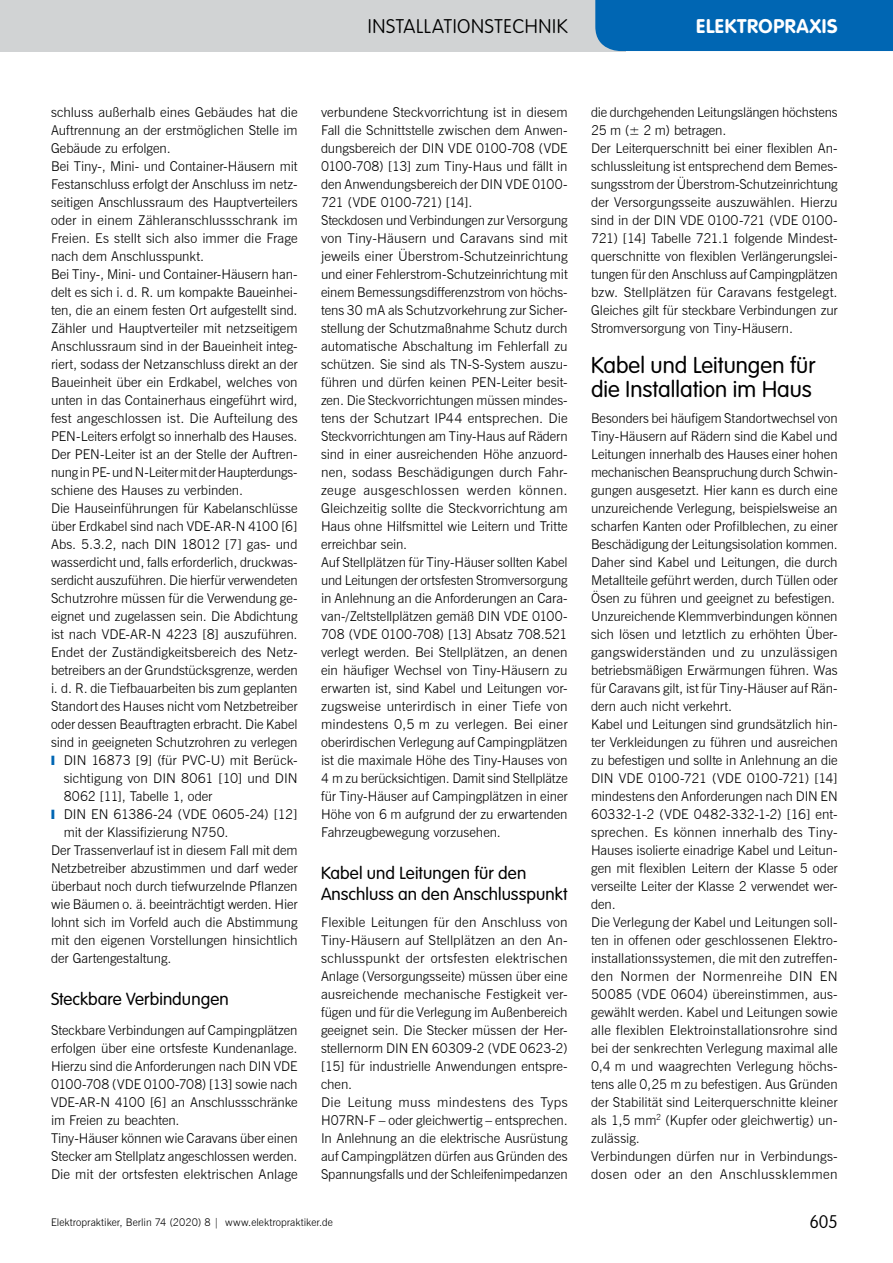
<style>
.page{position:relative;width:893px;height:1263px;background:#fff}
.page>*{position:absolute;margin:0;border:0;box-sizing:border-box;transform-origin:0 0}
.t1{font:300 22.5px/24px "VAG Rounded Std";letter-spacing:.005em;color:#000}
.t2{font:100 19.5px "VAG Rounded Std";letter-spacing:.035em;color:#000}
.t3{font:700 19.5px "VAG Rounded Std";letter-spacing:.035em;color:#fff}
.t4{font:100 18px "VAG Rounded Std";color:#000}
.t5{font:300 17.25px/21px "VAG Rounded Std";letter-spacing:.005em;color:#000}
.t6{font:300 13.5px/18px "News Gothic BT";color:#000}
.t7{font:300 10.5px "News Gothic BT";letter-spacing:.005em;color:#000}
.s1{color:#0066b3}
</style>
<div class="page">
<div style="left:0;top:0;width:626px;height:51px;background:#d1d3d4"></div>
<div style="left:595px;top:0;width:298px;height:51px;background:#0066b3"></div>
<h2 class="t2" style="left:368px;top:15px;width:201px">INSTALLATIONSTECHNIK</h2>
<h2 class="t3" style="left:696px;top:15px;width:143px">ELEKTROPRAXIS</h2>
<p class="t6" style="left:51px;top:103px;width:248px">schluss außerhalb eines Gebäudes hat die</p>
<p class="t6" style="left:51px;top:121px;width:248px">Auftrennung an der erstmöglichen Stelle im</p>
<p class="t6" style="left:51px;top:139px;width:121px">Gebäude zu erfolgen.</p>
<p class="t6" style="left:51px;top:157px;width:248px">Bei Tiny-, Mini- und Container-Häusern mit</p>
<p class="t6" style="left:51px;top:175px;width:248px">Festanschluss erfolgt der Anschluss im netz-</p>
<p class="t6" style="left:51px;top:193px;width:248px">seitigen Anschlussraum des Hauptverteilers</p>
<p class="t6" style="left:51px;top:211px;width:248px">oder in einem Zähleranschlussschrank im</p>
<p class="t6" style="left:51px;top:229px;width:248px">Freien. Es stellt sich also immer die Frage</p>
<p class="t6" style="left:51px;top:247px;width:154px">nach dem Anschlusspunkt.</p>
<p class="t6" style="left:51px;top:265px;width:248px">Bei Tiny-, Mini- und Container-Häusern han-</p>
<p class="t6" style="left:51px;top:283px;width:248px">delt es sich i. d. R. um kompakte Baueinhei-</p>
<p class="t6" style="left:51px;top:301px;width:248px">ten, die an einem festen Ort aufgestellt sind.</p>
<p class="t6" style="left:51px;top:319px;width:248px">Zähler und Hauptverteiler mit netzseitigem</p>
<p class="t6" style="left:51px;top:337px;width:248px">Anschlussraum sind in der Baueinheit integ-</p>
<p class="t6" style="left:51px;top:355px;width:248px">riert, sodass der Netzanschluss direkt an der</p>
<p class="t6" style="left:51px;top:373px;width:248px">Baueinheit über ein Erdkabel, welches von</p>
<p class="t6" style="left:51px;top:391px;width:248px">unten in das Containerhaus eingeführt wird,</p>
<p class="t6" style="left:51px;top:409px;width:248px">fest angeschlossen ist. Die Aufteilung des</p>
<p class="t6" style="left:51px;top:427px;width:248px">PEN-Leiters erfolgt so innerhalb des Hauses.</p>
<p class="t6" style="left:51px;top:445px;width:248px">Der PEN-Leiter ist an der Stelle der Auftren-</p>
<p class="t6" style="left:51px;top:463px;width:247px">nung in PE- und N-Leiter mit der Haupterdungs-</p>
<p class="t6" style="left:51px;top:481px;width:194px">schiene des Hauses zu verbinden.</p>
<p class="t6" style="left:51px;top:499px;width:248px">Die Hauseinführungen für Kabelanschlüsse</p>
<p class="t6" style="left:51px;top:517px;width:248px">über Erdkabel sind nach VDE-AR-N 4100 [6]</p>
<p class="t6" style="left:51px;top:535px;width:248px">Abs. 5.3.2, nach DIN 18012 [7] gas- und</p>
<p class="t6" style="left:51px;top:553px;width:248px">wasserdicht und, falls erforderlich, druckwas-</p>
<p class="t6" style="left:51px;top:571px;width:248px">serdicht auszuführen. Die hierfür verwendeten</p>
<p class="t6" style="left:51px;top:589px;width:248px">Schutzrohre müssen für die Verwendung ge-</p>
<p class="t6" style="left:51px;top:607px;width:248px">eignet und zugelassen sein. Die Abdichtung</p>
<p class="t6" style="left:51px;top:625px;width:248px">ist nach VDE-AR-N 4223 [8] auszuführen.</p>
<p class="t6" style="left:51px;top:643px;width:247px">Endet der Zuständigkeitsbereich des Netz-</p>
<p class="t6" style="left:51px;top:661px;width:248px">betreibers an der Grundstücksgrenze, werden</p>
<p class="t6" style="left:51px;top:679px;width:248px">i. d. R. die Tiefbauarbeiten bis zum geplanten</p>
<p class="t6" style="left:51px;top:697px;width:248px">Standort des Hauses nicht vom Netzbetreiber</p>
<p class="t6" style="left:51px;top:715px;width:248px">oder dessen Beauftragten erbracht. Die Kabel</p>
<p class="t6" style="left:51px;top:733px;width:248px">sind in geeigneten Schutzrohren zu verlegen</p>
<p class="t6" style="left:51px;top:751px;width:248px"><span class="s1">❙</span> DIN 16873 [9] (für PVC-U) mit Berück-</p>
<p class="t6" style="left:64px;top:769px;width:235px">sichtigung von DIN 8061 [10] und DIN</p>
<p class="t6" style="left:64px;top:787px;width:150px">8062 [11], Tabelle 1, oder</p>
<p class="t6" style="left:51px;top:805px;width:248px"><span class="s1">❙</span> DIN EN 61386-24 (VDE 0605-24) [12]</p>
<p class="t6" style="left:64px;top:823px;width:166px">mit der Klassifizierung N750.</p>
<p class="t6" style="left:51px;top:841px;width:248px">Der Trassenverlauf ist in diesem Fall mit dem</p>
<p class="t6" style="left:51px;top:859px;width:248px">Netzbetreiber abzustimmen und darf weder</p>
<p class="t6" style="left:51px;top:877px;width:248px">überbaut noch durch tiefwurzelnde Pflanzen</p>
<p class="t6" style="left:51px;top:895px;width:248px">wie Bäumen o. ä. beeinträchtigt werden. Hier</p>
<p class="t6" style="left:51px;top:913px;width:248px">lohnt sich im Vorfeld auch die Abstimmung</p>
<p class="t6" style="left:51px;top:931px;width:248px">mit den eigenen Vorstellungen hinsichtlich</p>
<p class="t6" style="left:51px;top:949px;width:122px">der Gartengestaltung.</p>
<p class="t5" style="left:51px;top:989px;width:179px">Steckbare Verbindungen</p>
<p class="t6" style="left:51px;top:1021px;width:248px">Steckbare Verbindungen auf Campingplätzen erfolgen über eine ortsfeste Kundenanlage.<br>Hierzu sind die Anforderungen nach DIN VDE 0100-708 (VDE 0100-708) [13] sowie nach VDE-AR-N 4100 [6] an Anschlussschränke im Freien zu beachten.<br>Tiny-Häuser können wie Caravans über einen Stecker am Stellplatz angeschlossen werden.<br>Die mit der ortsfesten elektrischen Anlage</p>
<p class="t6" style="left:321px;top:103px;width:248px">verbundene Steckvorrichtung ist in diesem Fall die Schnittstelle zwischen dem Anwen&shy;dungsbereich der DIN VDE 0100-708 (VDE 0100-708) [13] zum Tiny-Haus und fällt in den Anwendungsbereich der DIN VDE 0100- 721 (VDE 0100-721) [14].<br>Steckdosen und Verbindungen zur Versorgung von Tiny-Häusern und Caravans sind mit jeweils einer Überstrom-Schutzeinrichtung und einer Fehlerstrom-Schutzeinrichtung mit einem Bemessungsdifferenzstrom von höchs&shy;tens 30 mA als Schutzvorkehrung zur Sicher&shy;stellung der Schutzmaßnahme Schutz durch automatische Abschaltung im Fehlerfall zu schützen. Sie sind als TN-S-System auszu&shy;führen und dürfen keinen PEN-Leiter besit&shy;zen. Die Steckvorrichtungen müssen mindes&shy;tens der Schutzart IP44 entsprechen. Die Steckvorrichtungen am Tiny-Haus auf Rädern sind in einer ausreichenden Höhe anzuord&shy;nen, sodass Beschädigungen durch Fahr&shy;zeuge ausgeschlossen werden können.<br>Gleichzeitig sollte die Steckvorrichtung am Haus ohne Hilfsmittel wie Leitern und Tritte erreichbar sein.<br>Auf Stellplätzen für Tiny-Häuser sollten Kabel und Leitungen der ortsfesten Stromversorgung in Anlehnung an die Anforderungen an Cara&shy;van-/Zeltstellplätzen gemäß DIN VDE 0100- 708 (VDE 0100-708) [13] Absatz 708.521 verlegt werden. Bei Stellplätzen, an denen ein häufiger Wechsel von Tiny-Häusern zu erwarten ist, sind Kabel und Leitungen vor&shy;zugsweise unterirdisch in einer Tiefe von mindestens 0,5 m zu verlegen. Bei einer oberirdischen Verlegung auf Campingplätzen ist die maximale Höhe des Tiny-Hauses von 4 m zu berücksichtigen. Damit sind Stellplätze für Tiny-Häuser auf Campingplätzen in einer Höhe von 6 m aufgrund der zu erwartenden Fahrzeugbewegung vorzusehen.</p>
<p class="t5" style="left:321px;top:863px;width:248px">Kabel und Leitungen für den<br>Anschluss an den Anschlusspunkt</p>
<p class="t6" style="left:321px;top:913px;width:248px">Flexible Leitungen für den Anschluss von Tiny-Häusern auf Stellplätzen an den An&shy;schlusspunkt der ortsfesten elektrischen Anlage (Versorgungsseite) müssen über eine ausreichende mechanische Festigkeit ver&shy;fügen und für die Verlegung im Außenbereich geeignet sein. Die Stecker müssen der Her&shy;stellernorm DIN EN 60309-2 (VDE 0623-2) [15] für industrielle Anwendungen entspre&shy;chen.<br>Die Leitung muss mindestens des Typs H07RN-F – oder gleichwertig – entsprechen.<br>In Anlehnung an die elektrische Ausrüstung auf Campingplätzen dürfen aus Gründen des Spannungsfalls und der Schleifenimpedanzen</p>
<p class="t7" style="left:51px;top:1216px;width:283px">Elektropraktiker, Berlin 74 (2020) 8 | www.elektropraktiker.de</p>
<p class="t6" style="left:591px;top:103px;width:248px">die durchgehenden Leitungslängen höchstens 25 m (± 2 m) betragen.<br>Der Leiterquerschnitt bei einer flexiblen An&shy;schlussleitung ist entsprechend dem Bemes&shy;sungsstrom der Überstrom-Schutzeinrichtung der Versorgungsseite auszuwählen. Hierzu sind in der DIN VDE 0100-721 (VDE 0100- 721) [14] Tabelle 721.1 folgende Mindest&shy;querschnitte von flexiblen Verlängerungslei&shy;tungen für den Anschluss auf Campingplätzen bzw. Stellplätzen für Caravans festgelegt.<br>Gleiches gilt für steckbare Verbindungen zur Stromversorgung von Tiny-Häusern.</p>
<h1 class="t1" style="left:591px;top:354px;width:226px">Kabel und Leitungen für die Installation im Haus</h1>
<p class="t6" style="left:591px;top:409px;width:248px">Besonders bei häufigem Standortwechsel von Tiny-Häusern auf Rädern sind die Kabel und Leitungen innerhalb des Hauses einer hohen mechanischen Beanspruchung durch Schwin&shy;gungen ausgesetzt. Hier kann es durch eine unzureichende Verlegung, beispielsweise an scharfen Kanten oder Profilblechen, zu einer Beschädigung der Leitungsisolation kommen.<br>Daher sind Kabel und Leitungen, die durch Metallteile geführt werden, durch Tüllen oder Ösen zu führen und geeignet zu befestigen.<br>Unzureichende Klemmverbindungen können sich lösen und letztlich zu erhöhten Über&shy;gangswiderständen und zu unzulässigen betriebsmäßigen Erwärmungen führen. Was für Caravans gilt, ist für Tiny-Häuser auf Rän&shy;dern auch nicht verkehrt.<br>Kabel und Leitungen sind grundsätzlich hin&shy;ter Verkleidungen zu führen und ausreichen zu befestigen und sollte in Anlehnung an die DIN VDE 0100-721 (VDE 0100-721) [14] mindestens den Anforderungen nach DIN EN 60332-1-2 (VDE 0482-332-1-2) [16] ent&shy;sprechen. Es können innerhalb des Tiny-Hauses isolierte einadrige Kabel und Leitun&shy;gen mit flexiblen Leitern der Klasse 5 oder verseilte Leiter der Klasse 2 verwendet wer&shy;den.<br>Die Verlegung der Kabel und Leitungen soll&shy;ten in offenen oder geschlossenen Elektro&shy;installationssystemen, die mit den zutreffen&shy;den Normen der Normenreihe DIN EN 50085 (VDE 0604) übereinstimmen, aus&shy;gewählt werden. Kabel und Leitungen sowie alle flexiblen Elektroinstallationsrohre sind bei der senkrechten Verlegung maximal alle 0,4 m und waagrechten Verlegung höchs&shy;tens alle 0,25 m zu befestigen. Aus Gründen der Stabilität sind Leiterquerschnitte kleiner als 1,5 mm<sup>2</sup> (Kupfer oder gleichwertig) un&shy;zulässig.<br>Verbindungen dürfen nur in Verbindungs&shy;dosen oder an den Anschlussklemmen</p>
<h3 class="t4" style="left:809px;top:1211px;width:30px">605</h3>
</div>
